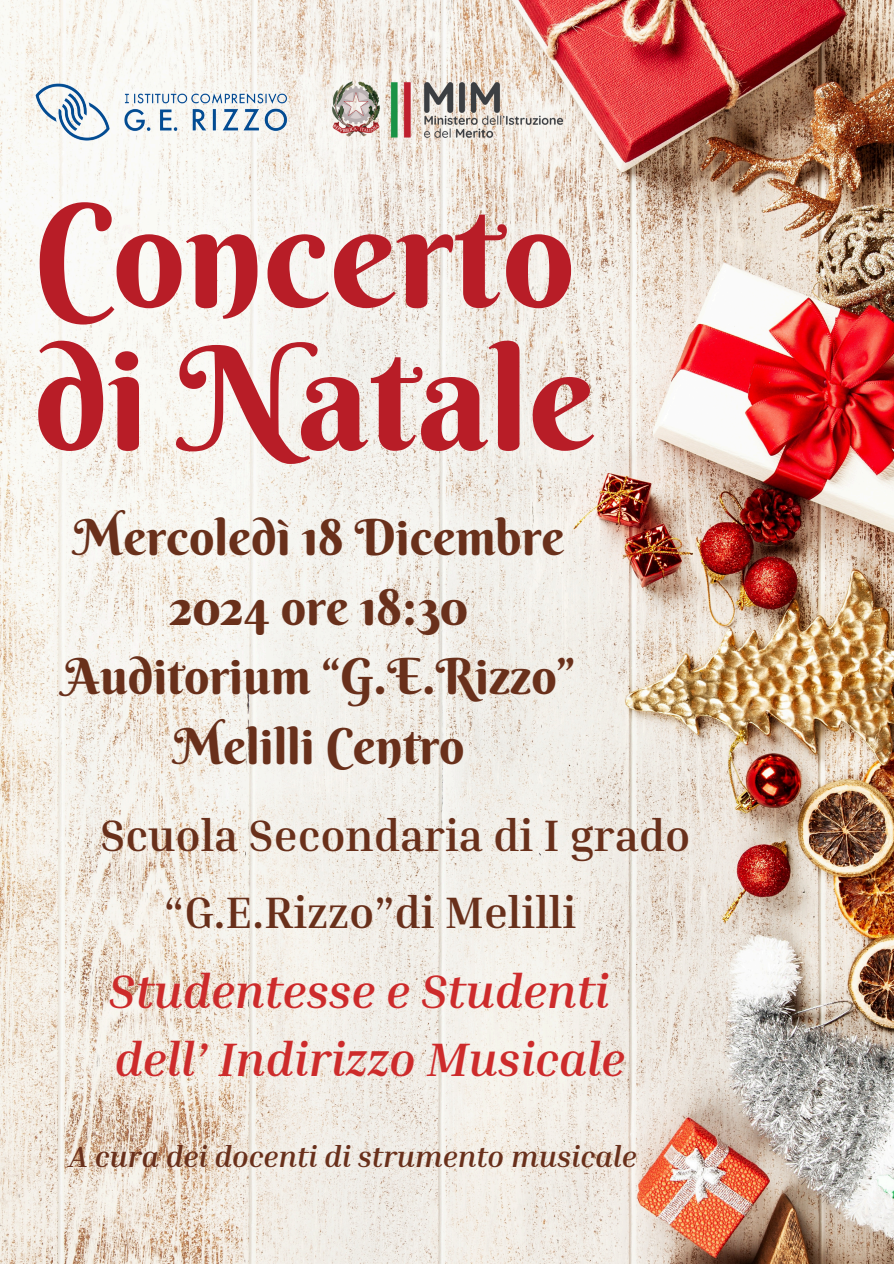
<style>
.page{position:relative;width:894px;height:1264px;background:#fff}
.page>*{position:absolute;margin:0;border:0;box-sizing:border-box;transform-origin:0 0}
.t1{font:143.7px/142.6px "Berkshire Swash";color:#b81d27}
.t2{font:49.8px/69.4px "Berkshire Swash";color:#69301b;text-align:center}
.t3{font:italic 700 48px/68.7px "Inria Serif";color:#cd2b2b}
.t4{font:700 45px/76.5px "Inria Serif";color:#69301b}
.t5{font:italic 700 30px "Inria Serif";color:#69301b}
</style>
<div class="page">
<img style="left:0;top:0;width:893px;height:1263px">
<img style="left:34px;top:76px;width:255px;height:70px">
<img style="left:319px;top:72px;width:255px;height:74px">
<h1 class="t1" style="left:34px;top:184px;width:562px">Concerto di Natale</h1>
<p class="t2" style="left:63px;top:502px;width:513px">Mercoledì 18 Dicembre<br>2024 ore 18:30<br>Auditorium “G.E.Rizzo”<br>Melilli Centro</p>
<p class="t4" style="left:164px;top:795px;width:528px;text-indent:-64px">Scuola Secondaria di I grado “G.E.Rizzo”di Melilli</p>
<p class="t3" style="left:109px;top:955px;width:518px">Studentesse e Studenti dell’ Indirizzo Musicale</p>
<h3 class="t5" style="left:69px;top:1138px;width:569px">A cura dei docenti di strumento musicale</h3>
</div>
